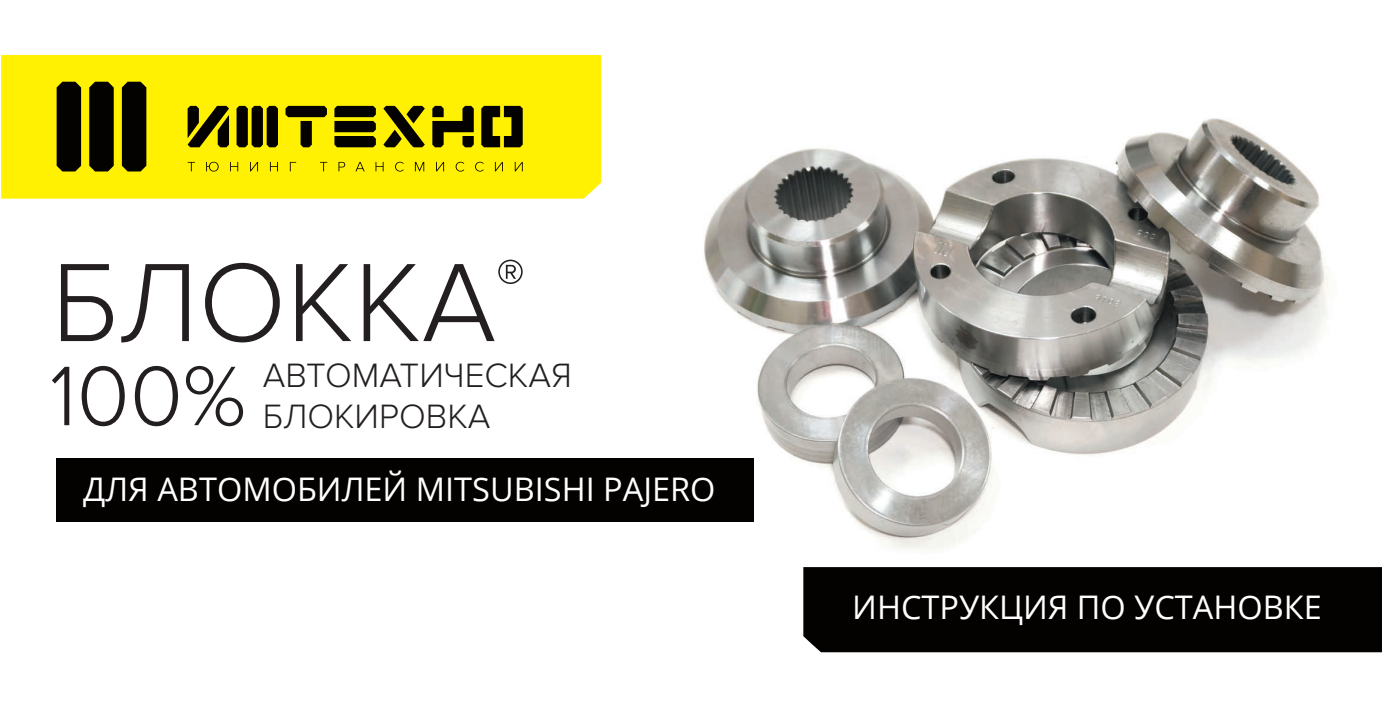
<style>
.page{position:relative;width:1382px;height:709px;background:#fff}
.page>*{position:absolute;margin:0;border:0;box-sizing:border-box;transform-origin:0 0}
.t1{font:300 115.25px "Proxima Nova";color:#231f20}
.t2{font:300 87.5px "Proxima Nova";color:#231f20}
.t3{font:300 35px/40px "Proxima Nova";color:#231f20}
.t4{font:32.5px "Open Sans";color:#fff}
</style>
<div class="page">
<img style="left:668px;top:118px;width:660px;height:432px">
<div style="left:1px;top:55px;width:600px;height:144px;background:#fff101"></div>
<div style="left:803px;top:567px;width:579px;height:85px;background:#040101"></div>
<svg style="left:188px;top:162px;width:7px;height:9px"></svg>
<svg style="left:206px;top:162px;width:13px;height:9px"></svg>
<svg style="left:230px;top:162px;width:8px;height:9px"></svg>
<svg style="left:250px;top:162px;width:8px;height:9px"></svg>
<svg style="left:270px;top:162px;width:8px;height:9px"></svg>
<svg style="left:290px;top:162px;width:6px;height:9px"></svg>
<svg style="left:320px;top:162px;width:7px;height:9px"></svg>
<svg style="left:338px;top:162px;width:7px;height:9px"></svg>
<svg style="left:355px;top:162px;width:10px;height:9px"></svg>
<svg style="left:376px;top:162px;width:8px;height:9px"></svg>
<svg style="left:395px;top:162px;width:9px;height:9px"></svg>
<svg style="left:415px;top:162px;width:9px;height:9px"></svg>
<svg style="left:436px;top:162px;width:8px;height:9px"></svg>
<svg style="left:456px;top:162px;width:8px;height:9px"></svg>
<svg style="left:475px;top:162px;width:9px;height:9px"></svg>
<svg style="left:495px;top:162px;width:8px;height:9px"></svg>
<svg style="left:515px;top:162px;width:8px;height:9px"></svg>
<svg style="left:481px;top:106px;width:42px;height:41px;background:#484201"></svg>
<svg style="left:188px;top:106px;width:41px;height:41px;background:#5c5501"></svg>
<svg style="left:334px;top:106px;width:42px;height:41px;background:#383301"></svg>
<svg style="left:383px;top:106px;width:42px;height:41px;background:#7a7201"></svg>
<svg style="left:432px;top:106px;width:42px;height:41px;background:#686101"></svg>
<svg style="left:237px;top:106px;width:41px;height:41px;background:#373101"></svg>
<svg style="left:285px;top:106px;width:42px;height:41px;background:#938a01"></svg>
<div style="left:57px;top:82px;width:24px;height:89px;background:#040101"></div>
<svg style="left:89px;top:82px;width:25px;height:89px;background:#0f0c01"></svg>
<div style="left:122px;top:82px;width:24px;height:89px;background:#040101"></div>
<div style="left:56px;top:458px;width:698px;height:63px;background:#040101"></div>
<h1 class="t1" style="left:51px;top:236px;width:475px">БЛОККА<sup>®</sup></h1>
<h2 class="t2" style="left:50px;top:346px;width:198px">100%</h2>
<p class="t3" style="left:263px;top:356px;width:311px">АВТОМАТИЧЕСКАЯ<br>БЛОКИРОВКА</p>
<p class="t4" style="left:83px;top:466px;width:96px">Для авто</p>
<p class="t4" style="left:242px;top:466px;width:475px">мобилей Mitsubishi PAJERO</p>
<p class="t4" style="left:852px;top:585px;width:466px">И НСТРУКЦИЯ ПО УСТАНОВКЕ</p>
</div>
